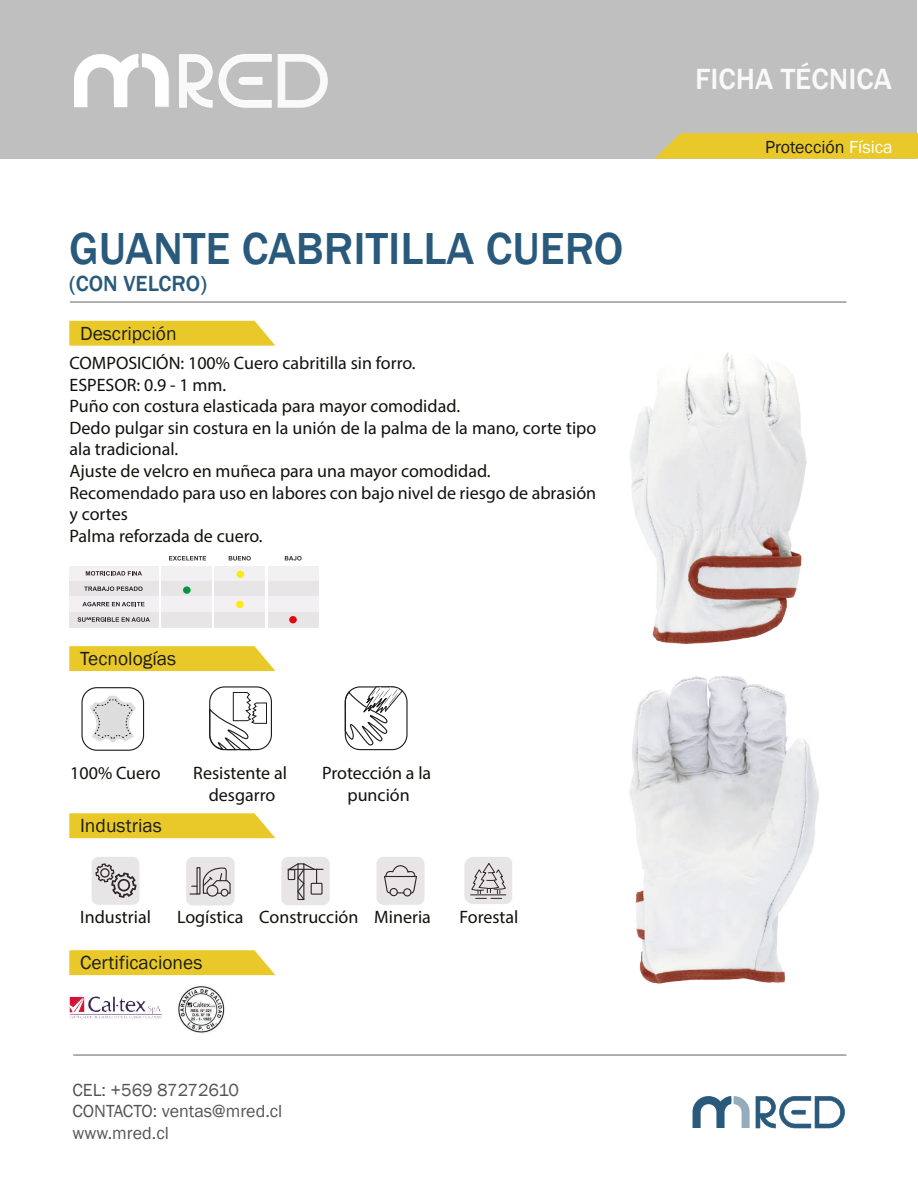
<style>
.page{position:relative;width:918px;height:1188px;background:#fff}
.page>*{position:absolute;margin:0;border:0;box-sizing:border-box;transform-origin:0 0}
.t1{font:500 46.05px "Franklin Gothic";color:#295a7c}
.t2{font:500 30px "Franklin Gothic";color:#f9f9f9}
.t3{font:500 22.5px "Franklin Gothic";color:#295a7c}
.t4{font:19.5px "Franklin Gothic";color:#1d1d1b}
.t5{font:18px/21.6px "Myriad Pro";color:#12110b;text-align:center}
.t6{font:18px/21.6px "Franklin Gothic";color:#555453}
.t7{font:18px "Franklin Gothic";color:#1d1d1b}
.s1{color:#fff}
</style>
<div class="page">
<div style="left:0;top:0;width:917px;height:159px;background:#c0bfbf"></div>
<svg style="left:654px;top:133px;width:264px;height:26px;background:#e6c833"></svg>
<svg style="left:179px;top:54px;width:34px;height:54px"></svg>
<svg style="left:219px;top:54px;width:53px;height:54px"></svg>
<svg style="left:278px;top:54px;width:50px;height:54px"></svg>
<svg style="left:69px;top:320px;width:207px;height:26px;background:#ebce3d"></svg>
<svg style="left:69px;top:646px;width:207px;height:26px;background:#ebce3d"></svg>
<svg style="left:69px;top:813px;width:207px;height:26px;background:#ebce3d"></svg>
<svg style="left:69px;top:950px;width:207px;height:26px;background:#ebce3d"></svg>
<hr style="left:73px;top:1054px;width:773px;height:2px;background:#989696">
<hr style="left:70px;top:301px;width:776px;height:2px;background:#989696">
<svg style="left:693px;top:1096px;width:57px;height:32px"></svg>
<svg style="left:756px;top:1096px;width:89px;height:32px"></svg>
<svg style="left:74px;top:53px;width:95px;height:54px"></svg>
<div style="left:69px;top:566px;width:89px;height:15px;background:#f2f0f2"></div>
<div style="left:162px;top:566px;width:50px;height:15px;background:#f2f0f2"></div>
<div style="left:69px;top:581px;width:89px;height:16px;background:#e7e5e5"></div>
<div style="left:69px;top:612px;width:89px;height:15px;background:#e7e5e5"></div>
<svg style="left:86px;top:571px;width:56px;height:5px"></svg>
<div style="left:162px;top:581px;width:50px;height:16px;background:#e7e5e5"></div>
<div style="left:162px;top:597px;width:50px;height:15px;background:#f2f0f2"></div>
<div style="left:162px;top:612px;width:50px;height:15px;background:#e7e5e5"></div>
<div style="left:215px;top:566px;width:50px;height:15px;background:#f2f0f2"></div>
<div style="left:215px;top:581px;width:50px;height:16px;background:#e7e5e5"></div>
<div style="left:215px;top:597px;width:50px;height:15px;background:#f2f0f2"></div>
<div style="left:215px;top:612px;width:50px;height:15px;background:#e7e5e5"></div>
<div style="left:268px;top:566px;width:50px;height:15px;background:#f2f0f2"></div>
<svg style="left:169px;top:556px;width:37px;height:5px"></svg>
<svg style="left:229px;top:556px;width:22px;height:5px"></svg>
<svg style="left:285px;top:556px;width:17px;height:5px"></svg>
<div style="left:268px;top:581px;width:50px;height:16px;background:#e7e5e5"></div>
<div style="left:268px;top:597px;width:50px;height:15px;background:#f2f0f2"></div>
<div style="left:268px;top:612px;width:50px;height:15px;background:#e7e5e5"></div>
<svg style="left:84px;top:586px;width:59px;height:5px"></svg>
<div style="left:69px;top:597px;width:89px;height:15px;background:#f2f0f2"></div>
<svg style="left:82px;top:602px;width:63px;height:4px"></svg>
<svg style="left:78px;top:617px;width:72px;height:5px"></svg>
<div style="left:289px;top:616px;width:8px;height:7px;background:#e20613;border-radius:50%"></div>
<div style="left:236px;top:601px;width:8px;height:7px;background:#fcea0d;border-radius:50%"></div>
<div style="left:183px;top:586px;width:8px;height:8px;background:#009540;border-radius:50%"></div>
<div style="left:237px;top:571px;width:7px;height:7px;background:#fcea0d;border-radius:50%"></div>
<div style="left:81px;top:687px;width:63px;height:64px;border:1px solid #1c1a1d;border-radius:15px"></div>
<svg style="left:90px;top:696px;width:46px;height:46px"></svg>
<div style="left:209px;top:686px;width:63px;height:64px;border:1px solid #1c1a1d;border-radius:15px"></div>
<svg style="left:209px;top:692px;width:58px;height:59px"></svg>
<div style="left:345px;top:686px;width:63px;height:64px;border:1px solid #1c1a1d;border-radius:15px"></div>
<svg style="left:344px;top:686px;width:59px;height:60px"></svg>
<img style="left:69px;top:996px;width:93px;height:23px">
<img style="left:177px;top:986px;width:48px;height:47px">
<img style="left:629px;top:352px;width:190px;height:632px">
<div style="left:186px;top:857px;width:49px;height:48px;background:#e7e5e5;border-radius:7px"></div>
<div style="left:206px;top:885px;width:12px;height:12px;border:1px solid #2e2629;border-radius:50%"></div>
<div style="left:221px;top:889px;width:7px;height:8px;border:1px solid #2e2629;border-radius:50%"></div>
<svg style="left:190px;top:867px;width:41px;height:28px"></svg>
<div style="left:281px;top:857px;width:49px;height:48px;background:#e7e5e5;border-radius:7px"></div>
<div style="left:311px;top:883px;width:12px;height:12px;border:1px solid #2e2629"></div>
<hr style="left:288px;top:869px;width:35px;height:1px;background:#2e2629">
<svg style="left:288px;top:863px;width:29px;height:37px"></svg>
<div style="left:92px;top:857px;width:48px;height:48px;background:#e7e5e5;border-radius:7px"></div>
<svg style="left:95px;top:863px;width:42px;height:35px"></svg>
<div style="left:377px;top:857px;width:47px;height:48px;background:#e7e5e5;border-radius:7px"></div>
<svg style="left:384px;top:865px;width:33px;height:32px"></svg>
<svg style="left:464px;top:857px;width:48px;height:47px;background:#d2d0d0"></svg>
<h1 class="t1" style="left:69px;top:220px;width:556px">GUANTE CABRITILLA CUERO</h1>
<p class="t3" style="left:69px;top:269px;width:139px">(CON VELCRO)</p>
<p class="t4" style="left:80px;top:321px;width:98px">Descripción</p>
<p class="t5" style="left:69px;top:352px;width:528px;text-align:left">COMPOSICIÓN: 100% Cuero cabritilla sin forro.<br>ESPESOR: 0.9 - 1 mm.<br>Puño con costura elasticada para mayor comodidad.<br>Dedo pulgar sin costura en la unión de la palma de la mano, corte tipo ala tradicional.<br>Ajuste de velcro en muñeca para una mayor comodidad.<br>Recomendado para uso en labores con bajo nivel de riesgo de abrasión y cortes<br>Palma reforzada de cuero.</p>
<p class="t4" style="left:80px;top:646px;width:98px">Tecnologías</p>
<p class="t5" style="left:70px;top:762px;width:92px">100% Cuero</p>
<p class="t5" style="left:193px;top:762px;width:95px">Resistente al desgarro</p>
<p class="t5" style="left:322px;top:762px;width:111px">Protección a la punción</p>
<p class="t4" style="left:80px;top:814px;width:83px">Industrias</p>
<p class="t5" style="left:80px;top:906px;width:72px">Industrial</p>
<p class="t5" style="left:177px;top:906px;width:255px">Logística Construcción Mineria</p>
<p class="t5" style="left:460px;top:906px;width:60px">Forestal</p>
<p class="t4" style="left:80px;top:950px;width:124px">Certificaciones</p>
<p class="t6" style="left:72px;top:1079px;width:211px">CEL: +569 87272610<br>CONTACTO: ventas@mred.cl www.mred.cl</p>
<h2 class="t2" style="left:695px;top:60px;width:198px">FICHA TÉCNICA</h2>
<p class="t7" style="left:765px;top:136px;width:129px">Protección <span class="s1">Física</span></p>
</div>
